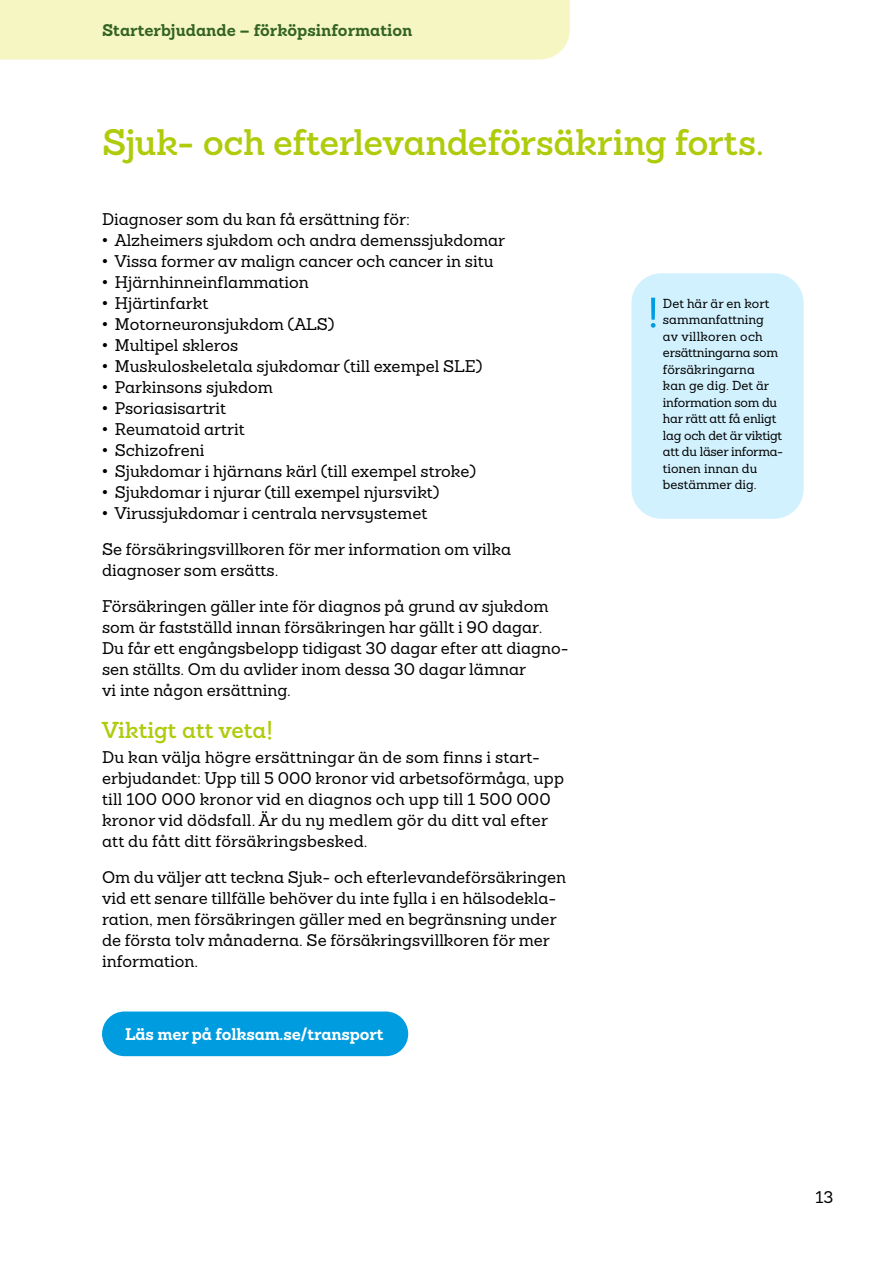
<style>
.page{position:relative;width:893px;height:1263px;background:#fff}
.page>*{position:absolute;margin:0;border:0;box-sizing:border-box;transform-origin:0 0}
.Rubrik_24_26{font:600 36px "Sanchez Folksam";letter-spacing:-.015em;color:#b0cb0b}
.Rubrik_15_18{font:600 22.5px "Sanchez Folksam";color:#b0cb0b}
.Brödtext_11_14{font:500 16.5px/21px "Sanchez Folksam";color:#000}
.Brödtext_nytt_stycke_2_11_14{font:500 16.5px/21px "Sanchez Folksam";color:#000}
.Huvud_-_låsupp_färg_1{font:700 16.5px "Sanchez Folksam";color:#326321}
.t1{font:700 16.5px "Sanchez Folksam";letter-spacing:-.01em;color:#fff}
.t2{font:500 12.75px/16.5px "Sanchez Folksam";color:#000}
.s1{font-family:"Arial";font-weight:400}
</style>
<div class="page">
<div style="left:0;top:0;width:570px;height:60px;background:#f5f6c1"></div>
<div style="left:631px;top:273px;width:173px;height:246px;background:#d2f1fe;border-radius:30px"></div>
<svg style="left:651px;top:298px;width:5px;height:30px"></svg>
<div style="left:102px;top:1011px;width:306px;height:45px;background:#009ce0;border-radius:22px"></div>
<p class="Huvud_-_låsupp_färg_1" style="left:102px;top:19px;width:312px">Starterbjudande – förköpsinformation</p>
<p class="Rubrik_24_26" style="left:102px;top:118px;width:663px">Sjuk- och efterlevandeförsäkring forts.</p>
<p class="Brödtext_11_14" style="left:102px;top:208px;width:309px">Diagnoser som du kan få ersättning för:</p>
<p class="Brödtext_11_14" style="left:102px;top:229px;width:405px"><span class="s1">•</span> Alzheimers sjukdom och andra demenssjukdomar</p>
<p class="Brödtext_11_14" style="left:102px;top:250px;width:393px"><span class="s1">•</span> Vissa former av malign cancer och cancer in situ</p>
<p class="Brödtext_11_14" style="left:102px;top:271px;width:208px"><span class="s1">•</span> Hjärnhinneinflammation</p>
<p class="Brödtext_11_14" style="left:102px;top:292px;width:108px"><span class="s1">•</span> Hjärtinfarkt</p>
<p class="Brödtext_11_14" style="left:102px;top:313px;width:234px"><span class="s1">•</span> Motorneuronsjukdom (ALS)</p>
<p class="Brödtext_11_14" style="left:102px;top:334px;width:138px"><span class="s1">•</span> Multipel skleros</p>
<p class="Brödtext_11_14" style="left:102px;top:355px;width:382px"><span class="s1">•</span> Muskuloskeletala sjukdomar (till exempel SLE)</p>
<p class="Brödtext_11_14" style="left:102px;top:376px;width:172px"><span class="s1">•</span> Parkinsons sjukdom</p>
<p class="Brödtext_11_14" style="left:102px;top:397px;width:126px"><span class="s1">•</span> Psoriasisartrit</p>
<p class="Brödtext_11_14" style="left:102px;top:418px;width:144px"><span class="s1">•</span> Reumatoid artrit</p>
<p class="Brödtext_11_14" style="left:102px;top:439px;width:104px"><span class="s1">•</span> Schizofreni</p>
<p class="Brödtext_11_14" style="left:102px;top:460px;width:376px"><span class="s1">•</span> Sjukdomar i hjärnans kärl (till exempel stroke)</p>
<p class="Brödtext_11_14" style="left:102px;top:481px;width:339px"><span class="s1">•</span> Sjukdomar i njurar (till exempel njursvikt)</p>
<p class="Brödtext_11_14" style="left:102px;top:502px;width:327px"><span class="s1">•</span> Virussjukdomar i centrala nervsystemet</p>
<p class="Brödtext_nytt_stycke_2_11_14" style="left:102px;top:538px;width:411px">Se försäkringsvillkoren för mer information om vilka diagnoser som ersätts.</p>
<p class="Brödtext_nytt_stycke_2_11_14" style="left:102px;top:595px;width:448px">Försäkringen gäller inte för diagnos på grund av sjukdom som är fastställd innan försäkringen har gällt i 90 dagar.</p>
<p class="Brödtext_11_14" style="left:102px;top:637px;width:468px">Du får ett engångsbelopp tidigast 30 dagar efter att diagno&shy;sen ställts. Om du avlider inom dessa 30 dagar lämnar</p>
<p class="Brödtext_11_14" style="left:102px;top:679px;width:190px">vi inte någon ersättning.</p>
<p class="Rubrik_15_18" style="left:102px;top:715px;width:172px">Viktigt att veta!</p>
<p class="Brödtext_11_14" style="left:102px;top:746px;width:463px">Du kan välja högre ersättningar än de som finns i start&shy;erbjudandet: Upp till 5 000 kronor vid arbetsoförmåga, upp till 100 000 kronor vid en diagnos och upp till 1 500 000 kronor vid dödsfall. Är du ny medlem gör du ditt val efter att du fått ditt försäkringsbesked.</p>
<p class="Brödtext_nytt_stycke_2_11_14" style="left:102px;top:866px;width:465px">Om du väljer att teckna Sjuk- och efterlevandeförsäkringen vid ett senare tillfälle behöver du inte fylla i en hälsodekla&shy;ration, men försäkringen gäller med en begränsning under de första tolv månaderna. Se försäkringsvillkoren för mer</p>
<p class="Brödtext_11_14" style="left:102px;top:950px;width:98px">information.</p>
<p class="t1" style="left:125px;top:1023px;width:260px">Läs mer på folksam.se/transport</p>
<p class="t2" style="left:663px;top:295px;width:122px">Det här är en kort sammanfattning<br>av villkoren och ersättningarna som försäkringarna<br>kan ge dig. Det är information som du har rätt att få enligt lag och det är viktigt att du läser informa&shy;tionen innan du bestämmer dig.</p>
<p class="Brödtext_11_14" style="left:816px;top:1187px;width:19px">13</p>
</div>
